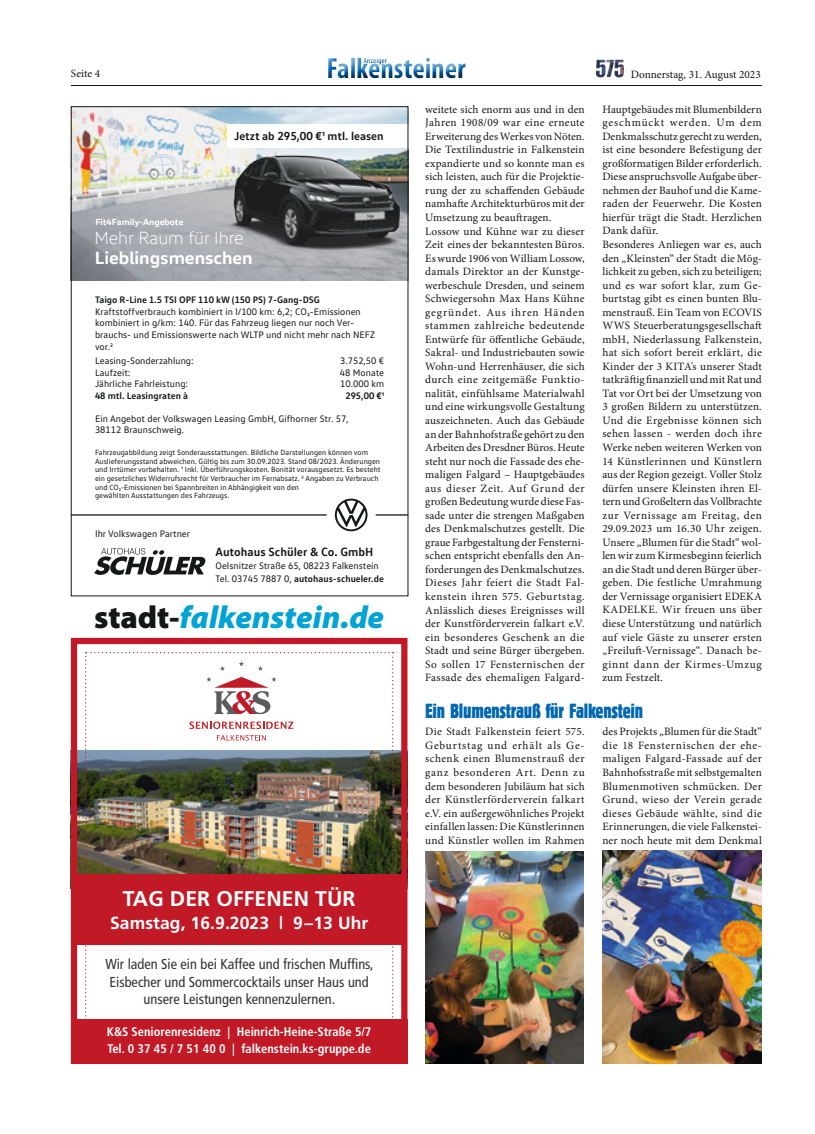
<style>
.page{position:relative;width:815px;height:1134px;background:#fff}
.page>*{position:absolute;margin:0;border:0;box-sizing:border-box;transform-origin:0 0}
.t1{font:italic 900 31.88px "Myriad Pro";color:#00a3d4}
.t2{font:700 condensed 29.38px "Myriad Pro";color:#0067b0}
.t3{font:21.25px "Block D Regu Extr Cond";letter-spacing:-.01em;color:#0067b0}
.t4{font:700 21.25px "Frutiger";letter-spacing:.005em;color:#fff}
.t5{font:700 18px "VW Head";color:#fff}
.t6{font:300 18px "VW Head";color:#fff}
.t7{font:700 17.5px "Frutiger";letter-spacing:.005em;color:#fff}
.t8{font:condensed 14.38px/17.2px "Frutiger";color:#323232;text-align:center}
.t9{font:700 condensed 12.5px/17.5px "Frutiger";color:#fff}
.t10{font:700 12.12px "VW Text";color:#151616}
.t11{font:700 11.75px "VW Text";color:#151616}
.t12{font:11.25px/13.5px "Minion Pro";letter-spacing:.01em;color:#151616}
.t13{font:9.62px/11.5px "VW Text";color:#151616}
.t14{font:700 9.62px "VW Text";color:#151616}
.t15{font:700 9px "VW Head";color:#fff}
.t16{font:700 condensed 7.75px "Myriad Pro";color:#0067b0}
.t17{font:7.62px/8.8px "VW Text";letter-spacing:-.005em;color:#151616}
.s1{font-weight:700}
.s2{font-style:normal;color:#151616}
</style>
<div class="page">
<hr style="left:71px;top:85px;width:691px;height:1px;background:#151616">
<div style="left:322px;top:50px;width:156px;height:36px;background:#fff"></div>
<div style="left:322px;top:53px;width:152px;height:33px;background:#151616;opacity:.75"></div>
<img style="left:596px;top:60px;width:23px;height:18px">
<svg style="left:94px;top:548px;width:111px;height:27px"></svg>
<hr style="left:71px;top:514px;width:256px;height:2px;background:#151616">
<svg style="left:335px;top:499px;width:33px;height:32px"></svg>
<hr style="left:376px;top:514px;width:32px;height:2px;background:#151616">
<img style="left:73px;top:108px;width:333px;height:173px">
<img style="left:168px;top:124px;width:238px;height:141px">
<div style="left:227px;top:124px;width:181px;height:24px;background:#fff"></div>
<svg style="left:71px;top:638px;width:336px;height:381px"></svg>
<img style="left:85px;top:652px;width:309px;height:367px">
<div style="left:71px;top:1019px;width:336px;height:44px;background:#c11926"></div>
<img style="left:425px;top:851px;width:159px;height:212px">
<img style="left:602px;top:850px;width:160px;height:213px">
<p class="t16" style="left:363px;top:56px;width:25px">Anzeiger</p>
<h2 class="t2" style="left:326px;top:50px;width:141px">Falkensteiner</h2>
<p class="t12" style="left:71px;top:67px;width:31px">Seite 4</p>
<p class="t12" style="left:631px;top:67px;width:132px">Donnerstag, 31. August 2023</p>
<p class="t11" style="left:234px;top:129px;width:151px">Jetzt ab 295,00 €1 mtl. leasen</p>
<p class="t15" style="left:95px;top:216px;width:90px">Fit4Family-Angebote</p>
<h3 class="t6" style="left:94px;top:228px;width:151px">Mehr Raum für Ihre</h3>
<h3 class="t5" style="left:95px;top:246px;width:159px">Lieblingsmenschen</h3>
<p class="t14" style="left:95px;top:294px;width:226px">Taigo R-Line 1.5 TSI OPF 110 kW (150 PS) 7-Gang-DSG</p>
<p class="t13" style="left:95px;top:306px;width:282px">Kraftstoffverbrauch kombiniert in l/100 km: 6,2; CO₂-Emissionen kombiniert in g/km: 140. Für das Fahrzeug liegen nur noch Ver&shy;brauchs- und Emissionswerte nach WLTP und nicht mehr nach NEFZ vor.2</p>
<p class="t13" style="left:95px;top:355px;width:100px">Leasing-Sonderzahlung:</p>
<p class="t13" style="left:340px;top:355px;width:46px">3.752,50 €</p>
<p class="t13" style="left:95px;top:367px;width:37px">Laufzeit:</p>
<p class="t13" style="left:340px;top:367px;width:46px">48 Monate</p>
<p class="t13" style="left:95px;top:378px;width:95px">Jährliche Fahrleistung:</p>
<p class="t13" style="left:340px;top:378px;width:45px">10.000 km</p>
<p class="t14" style="left:95px;top:389px;width:95px">48 mtl. Leasingraten à</p>
<p class="t14" style="left:345px;top:389px;width:40px">295,00 €1</p>
<p class="t13" style="left:95px;top:412px;width:255px">Ein Angebot der Volkswagen Leasing GmbH, Gifhorner Str. 57,<br>38112 Braunschweig.</p>
<p class="t17" style="left:95px;top:448px;width:287px">Fahrzeugabbildung zeigt Sonderausstattungen. Bildliche Darstellungen können vom Auslieferungsstand abweichen. Gültig bis zum 30.09.2023. Stand 08/2023. Änderungen und Irrtümer vorbehalten. 1 Inkl. Überführungskosten. Bonität vorausgesetzt. Es besteht ein gesetzliches Widerrufsrecht für Verbraucher im Fernabsatz. 2 Angaben zu Verbrauch und CO₂-Emissionen bei Spannbreiten in Abhängigkeit von den<br>gewählten Ausstattungen des Fahrzeugs.</p>
<p class="t13" style="left:95px;top:528px;width:97px">Ihr Volkswagen Partner</p>
<p class="t10" style="left:215px;top:544px;width:159px">Autohaus Schüler &amp; Co. GmbH</p>
<p class="t13" style="left:215px;top:559px;width:170px;line-height:12.8px">Oelsnitzer Straße 65, 08223 Falkenstein<br>Tel. 03745 7887 0, <span class="s1">autohaus-schueler.de</span></p>
<h1 class="t1" style="left:94px;top:596px;width:292px"><span class="s2">stadt-</span>falkenstein.de</h1>
<h3 class="t4" style="left:123px;top:886px;width:234px">TAG DER OFFENEN TÜR</h3>
<h3 class="t7" style="left:110px;top:912px;width:260px">Samstag, 16.9.2023 | 9–13 Uhr</h3>
<p class="t8" style="left:105px;top:956px;width:270px">Wir laden Sie ein bei Kaffee und frischen Muffins,<br>Eisbecher und Sommercocktails unser Haus und unsere Leistungen kennenzulernen.</p>
<p class="t9" style="left:107px;top:1023px;width:266px">K&amp;S Seniorenresidenz | Heinrich-Heine-Straße 5/7<br>Tel. 0 37 45 / 7 51 40 0 | falkenstein.ks-gruppe.de</p>
<p class="t12" style="left:425px;top:102px;width:161px">weitete sich enorm aus und in den Jahren 1908/09 war eine erneute Erweiterung des Werkes von Nöten.<br>Die Textilindustrie in Falkenstein expandierte und so konnte man es sich leisten, auch für die Projektie&shy;rung der zu schaffenden Gebäude namhafte Architekturbüros mit der Umsetzung zu beauftragen.<br>Lossow und Kühne war zu dieser Zeit eines der bekanntesten Büros.<br>Es wurde 1906 von William Lossow, damals Direktor an der Kunstge&shy;werbeschule Dresden, und seinem Schwiegersohn Max Hans Kühne gegründet. Aus ihren Händen stammen zahlreiche bedeutende Entwürfe für öffentliche Gebäude, Sakral- und Industriebauten sowie Wohn-und Herrenhäuser, die sich durch eine zeitgemäße Funktio&shy;nalität, einfühlsame Materialwahl und eine wirkungsvolle Gestaltung auszeichneten. Auch das Gebäude an der Bahnhofstraße gehört zu den Arbeiten des Dresdner Büros. Heute steht nur noch die Fassade des ehe&shy;maligen Falgard – Hauptgebäudes aus dieser Zeit. Auf Grund der großen Bedeutung wurde diese Fas&shy;sade unter die strengen Maßgaben des Denkmalschutzes gestellt. Die graue Farbgestaltung der Fensterni&shy;schen entspricht ebenfalls den An&shy;forderungen des Denkmalschutzes.<br>Dieses Jahr feiert die Stadt Fal&shy;kenstein ihren 575. Geburtstag.<br>Anlässlich dieses Ereignisses will der Kunstförderverein falkart e.V. ein besonderes Geschenk an die Stadt und seine Bürger übergeben.<br>So sollen 17 Fensternischen der Fassade des ehemaligen Falgard-</p>
<p class="t12" style="left:602px;top:102px;width:161px">Hauptgebäudes mit Blumenbildern geschmückt werden. Um dem<br>Denkmalsschutz gerecht zu werden, ist eine besondere Befestigung der großformatigen Bilder erforderlich.<br>Diese anspruchsvolle Aufgabe über&shy;nehmen der Bauhof und die Kame&shy;raden der Feuerwehr. Die Kosten hierfür trägt die Stadt. Herzlichen<br>Dank dafür.<br>Besonderes Anliegen war es, auch den „Kleinsten“ der Stadt die Mög&shy;lichkeit zu geben, sich zu beteiligen; und es war sofort klar, zum Ge&shy;burtstag gibt es einen bunten Blu&shy;menstrauß. Ein Team von ECOVIS<br>WWS Steuerberatungsgesellschaft mbH, Niederlassung Falkenstein, hat sich sofort bereit erklärt, die<br>Kinder der 3 KITA's unserer Stadt tatkräftig finanziell und mit Rat und<br>Tat vor Ort bei der Umsetzung von<br>3 großen Bildern zu unterstützen.<br>Und die Ergebnisse können sich sehen lassen - werden doch ihre<br>Werke neben weiteren Werken von<br>14 Künstlerinnen und Künstlern aus der Region gezeigt. Voller Stolz dürfen unsere Kleinsten ihren El&shy;tern und Großeltern das Vollbrachte zur Vernissage am Freitag, den<br>29.09.2023 um 16.30 Uhr zeigen.<br>Unsere „Blumen für die Stadt“ wol&shy;len wir zum Kirmesbeginn feierlich an die Stadt und deren Bürger über&shy;geben. Die festliche Umrahmung der Vernissage organisiert EDEKA<br>KADELKE. Wir freuen uns über diese Unterstützung und natürlich auf viele Gäste zu unserer ersten „Freiluft-Vernissage“. Danach be&shy;ginnt dann der Kirmes-Umzug zum Festzelt.</p>
<h3 class="t3" style="left:425px;top:700px;width:219px">Ein Blumenstrauß für Falkenstein</h3>
<p class="t12" style="left:425px;top:725px;width:161px;text-align:justify">Die Stadt Falkenstein feiert 575.<br>Geburtstag und erhält als Ge&shy;schenk einen Blumenstrauß der ganz besonderen Art. Denn zu dem besonderen Jubiläum hat sich der Künstlerförderverein falkart e.V. ein außergewöhnliches Projekt einfallen lassen: Die Künstlerinnen und Künstler wollen im Rahmen</p>
<p class="t12" style="left:602px;top:725px;width:161px;text-align:justify">des Projekts „Blumen für die Stadt“ die 18 Fensternischen der ehe&shy;maligen Falgard-Fassade auf der Bahnhofsstraße mit selbstgemalten Blumenmotiven schmücken. Der Grund, wieso der Verein gerade dieses Gebäude wählte, sind die Erinnerungen, die viele Falkenstei&shy;ner noch heute mit dem Denkmal</p>
</div>
